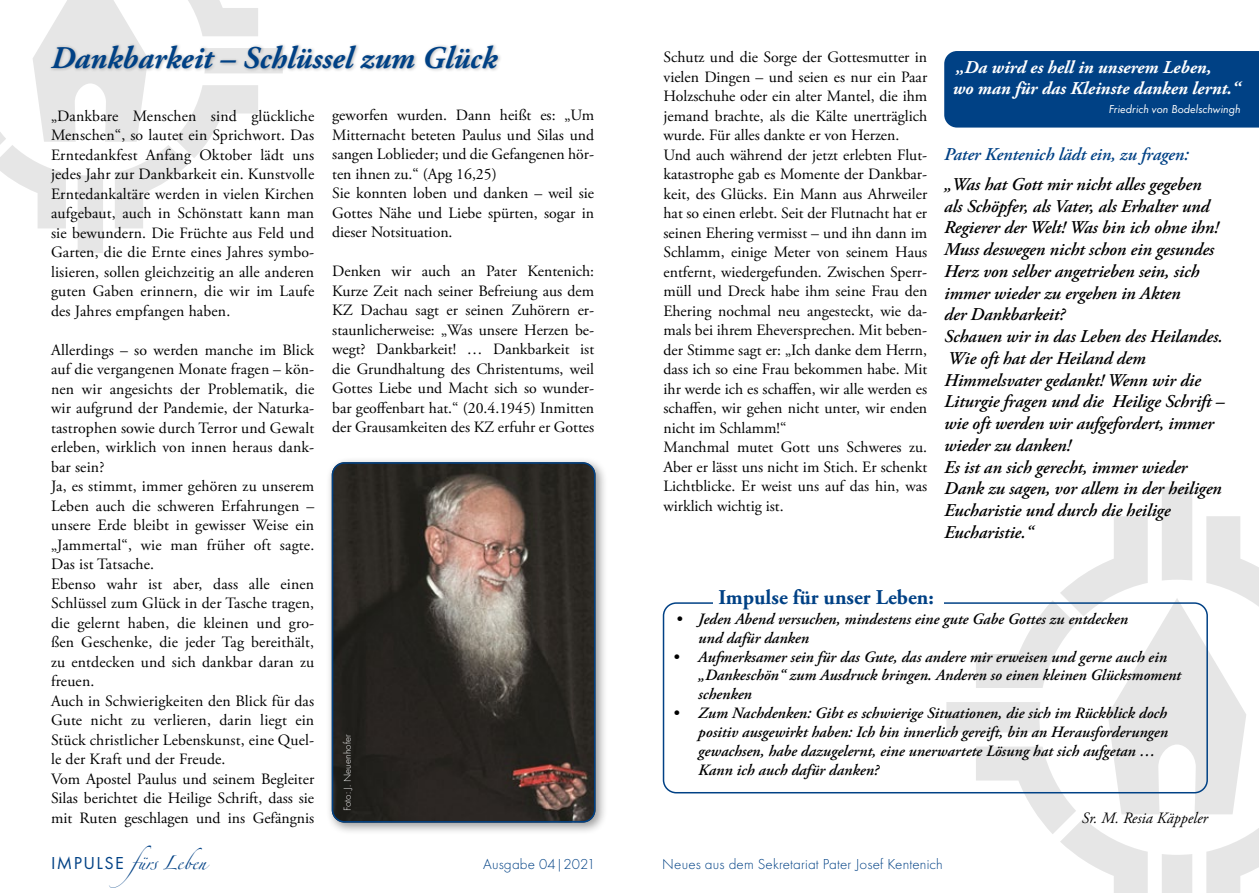
<style>
.page{position:relative;width:1259px;height:893px;background:#fff}
.page>*{position:absolute;margin:0;border:0;box-sizing:border-box;transform-origin:0 0}
.t1{font:italic 700 31.5px "Adobe Garamond Pro";color:#004185}
.t2{font:31.5px "Linotype Zapfino One";color:#004185}
.t3{font:700 21px "Adobe Garamond Pro";color:#004185}
.t4{font:italic 600 18px/21.8px "Adobe Garamond Pro";letter-spacing:-.005em;color:#000}
.t5{font:italic 700 18px/21px "Adobe Garamond Pro";color:#fff}
.t6{font:italic 600 18px "Adobe Garamond Pro";letter-spacing:-.005em;color:#004185}
.t7{font:15.75px/19.5px "Adobe Garamond Pro";color:#000}
.t8{font:italic 600 15.75px/18.9px "Adobe Garamond Pro";color:#000}
.t9{font:italic 15.75px "Adobe Garamond Pro";color:#000}
.t10{font:300 15px "Function";letter-spacing:.01em;color:#004185}
.t11{font:italic 12px "Function";color:#fff}
.t12{font:300 10.5px "Function";color:#fff}
.s1{font-family:"Function";font-size:18px}
</style>
<div class="page">
<svg style="left:946px;top:487px;width:313px;height:406px"></svg>
<svg style="left:0;top:0;width:282px;height:253px"></svg>
<div style="left:49px;top:43px;width:453px;height:30px;background:#000;opacity:.28"></div>
<div style="left:326px;top:456px;width:282px;height:379px;background:#000;opacity:.4"></div>
<img style="left:332px;top:462px;width:263px;height:361px">
<div style="left:332px;top:462px;width:263px;height:361px;border:2px solid #004185;border-radius:12px"></div>
<div style="left:663px;top:602px;width:545px;height:191px;border:2px solid #004185;border-radius:13px"></div>
<div style="left:713px;top:589px;width:231px;height:23px;background:#fff"></div>
<div style="left:944px;top:51px;width:315px;height:77px;background:#004185"></div>
<h1 class="t1" style="left:51px;top:40px;width:447px">Dankbarkeit – Schlüssel zum Glück</h1>
<p class="t7" style="left:51px;top:106px;width:265px;text-align:justify">„Dankbare Menschen sind glückliche Menschen“, so lautet ein Sprichwort. Das Erntedankfest Anfang Oktober lädt uns jedes Jahr zur Dankbarkeit ein. Kunstvolle Erntedankaltäre werden in vielen Kirchen aufgebaut, auch in Schönstatt kann man sie bewundern. Die Früchte aus Feld und Garten, die die Ernte eines Jahres symbo&shy;lisieren, sollen gleichzeitig an alle anderen guten Gaben erinnern, die wir im Laufe des Jahres empfangen haben.</p>
<p class="t7" style="left:51px;top:340px;width:265px">Allerdings – so werden manche im Blick auf die vergangenen Monate fragen – kön&shy;nen wir angesichts der Problematik, die wir aufgrund der Pandemie, der Naturka&shy;tastrophen sowie durch Terror und Gewalt erleben, wirklich von innen heraus dank&shy;bar sein?<br>Ja, es stimmt, immer gehören zu unserem Leben auch die schweren Erfahrungen – unsere Erde bleibt in gewisser Weise ein „Jammertal“, wie man früher oft sagte.<br>Das ist Tatsache.<br>Ebenso wahr ist aber, dass alle einen Schlüssel zum Glück in der Tasche tragen, die gelernt haben, die kleinen und gro&shy;ßen Geschenke, die jeder Tag bereithält, zu entdecken und sich dankbar daran zu freuen.<br>Auch in Schwierigkeiten den Blick für das Gute nicht zu verlieren, darin liegt ein Stück christlicher Lebenskunst, eine Quel&shy;le der Kraft und der Freude.<br>Vom Apostel Paulus und seinem Begleiter Silas berichtet die Heilige Schrift, dass sie mit Ruten geschlagen und ins Gefängnis</p>
<p class="t7" style="left:332px;top:106px;width:263px">geworfen wurden. Dann heißt es: „Um Mitternacht beteten Paulus und Silas und sangen Loblieder; und die Gefangenen hör&shy;ten ihnen zu.“ (Apg 16,25)<br>Sie konnten loben und danken – weil sie Gottes Nähe und Liebe spürten, sogar in dieser Notsituation.</p>
<p class="t7" style="left:332px;top:262px;width:263px;text-align:justify">Denken wir auch an Pater Kentenich:<br>Kurze Zeit nach seiner Befreiung aus dem KZ Dachau sagt er seinen Zuhörern er&shy;staunlicherweise: „Was unsere Herzen be&shy;wegt? Dankbarkeit! … Dankbarkeit ist die Grundhaltung des Christentums, weil Gottes Liebe und Macht sich so wunder&shy;bar geoffenbart hat.“ (20.4.1945) Inmitten der Grausamkeiten des KZ erfuhr er Gottes</p>
<p class="t12" style="left:341px;top:811px;width:78px;rotate:-90deg">Foto: J. Neuenhofer</p>
<p class="t7" style="left:663px;top:48px;width:265px">Schutz und die Sorge der Gottesmutter in vielen Dingen – und seien es nur ein Paar Holzschuhe oder ein alter Mantel, die ihm jemand brachte, als die Kälte unerträglich wurde. Für alles dankte er von Herzen.<br>Und auch während der jetzt erlebten Flut&shy;katastrophe gab es Momente der Dankbar&shy;keit, des Glücks. Ein Mann aus Ahrweiler hat so einen erlebt. Seit der Flutnacht hat er seinen Ehering vermisst – und ihn dann im Schlamm, einige Meter von seinem Haus entfernt, wiedergefunden. Zwischen Sperr&shy;müll und Dreck habe ihm seine Frau den Ehering nochmal neu angesteckt, wie da&shy;mals bei ihrem Eheversprechen. Mit beben&shy;der Stimme sagt er: „Ich danke dem Herrn, dass ich so eine Frau bekommen habe. Mit ihr werde ich es schaffen, wir alle werden es schaffen, wir gehen nicht unter, wir enden nicht im Schlamm!“<br>Manchmal mutet Gott uns Schweres zu.<br>Aber er lässt uns nicht im Stich. Er schenkt Lichtblicke. Er weist uns auf das hin, was wirklich wichtig ist.</p>
<p class="t5" style="left:952px;top:57px;width:289px">„Da wird es hell in unserem Leben,<br>wo man für das Kleinste danken lernt.“</p>
<p class="t11" style="left:1108px;top:102px;width:133px">Friedrich von Bodelschwingh</p>
<p class="t6" style="left:944px;top:143px;width:246px">Pater Kentenich lädt ein, zu fragen:</p>
<p class="t4" style="left:944px;top:174px;width:282px">„Was hat Gott mir nicht alles gegeben<br>als Schöpfer, als Vater, als Erhalter und Regierer der Welt! Was bin ich ohne ihn!<br>Muss deswegen nicht schon ein gesundes Herz von selber angetrieben sein, sich immer wieder zu ergehen in Akten<br>der Dankbarkeit?<br>Schauen wir in das Leben des Heilandes.<br>Wie oft hat der Heiland dem Himmelsvater gedankt! Wenn wir die Liturgie fragen und die Heilige Schrift – wie oft werden wir aufgefordert, immer wieder zu danken!<br>Es ist an sich gerecht, immer wieder Dank zu sagen, vor allem in der heiligen Eucharistie und durch die heilige Eucharistie.“</p>
<h2 class="t3" style="left:718px;top:585px;width:217px">Impulse für unser Leben:</h2>
<p class="t8" style="left:698px;top:610px;width:431px;text-indent:-23px">• Jeden Abend versuchen, mindestens eine gute Gabe Gottes zu entdecken und dafür danken</p>
<p class="t8" style="left:698px;top:648px;width:484px;text-indent:-25px">• Aufmerksamer sein für das Gute, das andere mir erweisen und gerne auch ein „Dankeschön“ zum Ausdruck bringen. Anderen so einen kleinen Glücksmoment schenken</p>
<p class="t8" style="left:698px;top:704px;width:471px;text-indent:-25px">• Zum Nachdenken: Gibt es schwierige Situationen, die sich im Rückblick doch positiv ausgewirkt haben: Ich bin innerlich gereift, bin an Herausforderungen gewachsen, habe dazugelernt, eine unerwartete Lösung hat sich aufgetan … Kann ich auch dafür danken?</p>
<p class="t9" style="left:1081px;top:808px;width:128px">Sr. M. Resia Käppeler</p>
<h1 class="t2" style="left:51px;top:840px;width:157px"><span class="s1">IMPULSE</span> fürs Leben</h1>
<p class="t10" style="left:483px;top:856px;width:114px">Ausgabe 04|2021</p>
<p class="t10" style="left:662px;top:856px;width:282px">Neues aus dem Sekretariat Pater Josef Kentenich</p>
</div>
